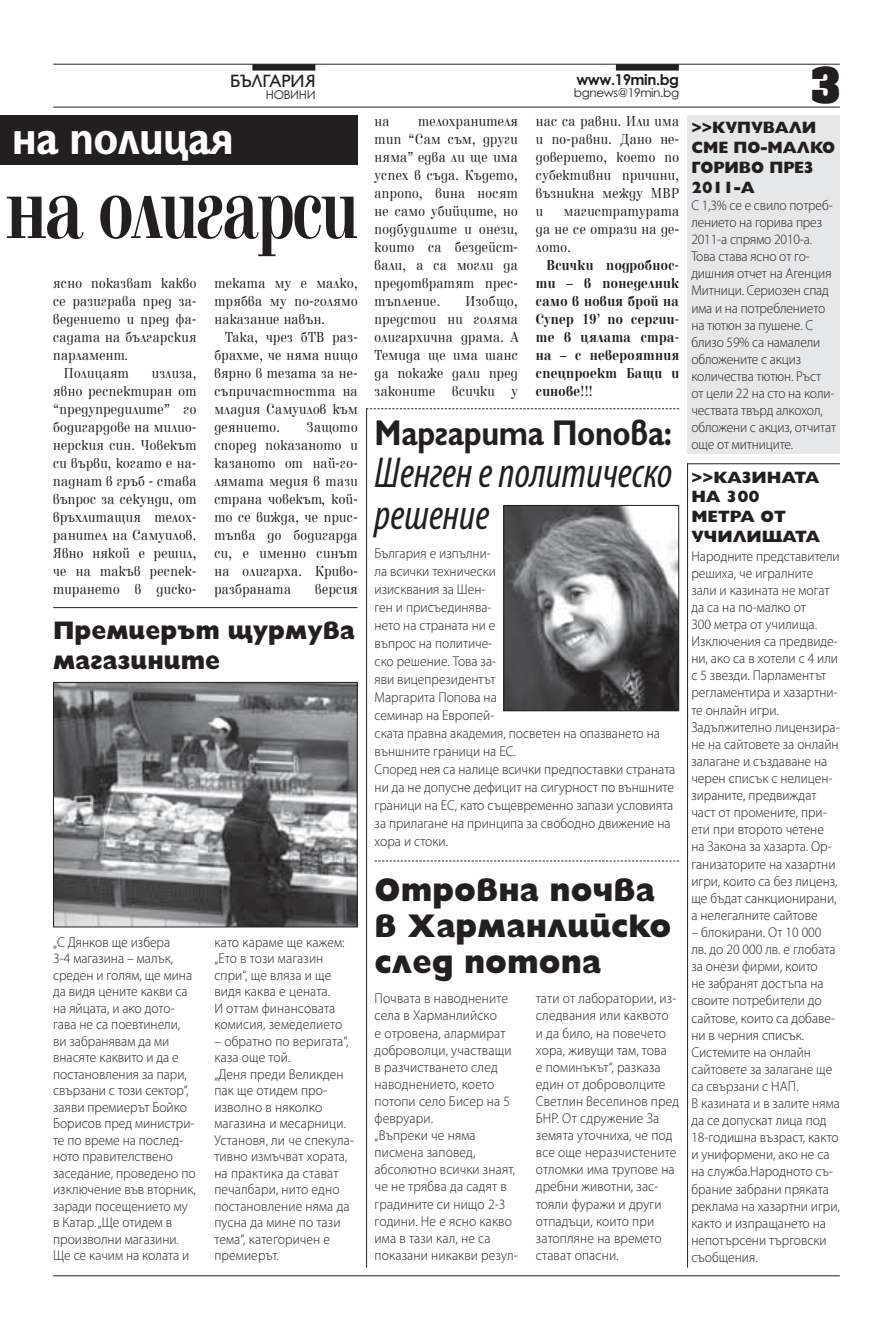
<style>
.page{position:relative;width:893px;height:1340px;background:#fff}
.page>*{position:absolute;margin:0;border:0;box-sizing:border-box;transform-origin:0 0}
.t1{font:700 88.5px "Elfin CYR";letter-spacing:-.025em;color:#231f20;scale:.75 1}
.t2{font:700 49.5px "Gilt";letter-spacing:-.01em;color:#fff;scale:.85 1}
.t3{font:italic condensed 43.5px/42px "Myriad Pro";color:#231f20;scale:.95 1}
.t4{font:700 42px "Achen Cyr";color:#231f20}
.t5{font:700 36px "Gilt";letter-spacing:-.01em;color:#231f20;scale:.85 1}
.t6{font:800 33px/36px "Gilt";color:#231f20;scale:.95 1}
.t7{font:800 25.5px/30px "Gilt";color:#231f20;scale:.95 1}
.t8{font:18px "Gilt";color:#231f20}
.t9{font:800 16.5px/19.8px "Gilt";color:#231f20;scale:.95 1}
.t10{font:800 16.5px/19.8px "Gilt";color:#231f20}
.t11{font:15px/18px "Elfin CYR";letter-spacing:.03em;color:#231f20;text-align:justify;scale:.85 1}
.t12{font:700 15px "Elfin CYR";letter-spacing:.03em;color:#231f20;scale:.85 1}
.t13{font:700 15px "Century Gothic";letter-spacing:-.03em;color:#231f20}
.t14{font:300 14.25px/17.1px "Myriad Pro";color:#231f20;scale:.95 1}
.t15{font:12px "Century Gothic";letter-spacing:-.03em;color:#231f20}
</style>
<div class="page">
<hr style="left:53px;top:1275px;width:787px;height:1px;background:#231f20">
<hr style="left:53px;top:64px;width:787px;height:1px;background:#231f20">
<hr style="left:53px;top:107px;width:787px;height:1px;background:#231f20">
<div style="left:253px;top:65px;width:62px;height:5px;background:#231f20"></div>
<div style="left:252px;top:64px;width:63px;height:7px;border:2px solid #231f20"></div>
<div style="left:617px;top:65px;width:61px;height:5px;background:#231f20"></div>
<div style="left:616px;top:64px;width:63px;height:7px;border:2px solid #231f20"></div>
<div style="left:687px;top:115px;width:153px;height:338px;background:#e6e7e8"></div>
<hr style="left:53px;top:607px;width:305px;height:1px;background:#231f20">
<img style="left:55px;top:684px;width:301px;height:241px">
<div style="left:53px;top:682px;width:305px;height:245px;border:1px solid #231f20"></div>
<hr style="left:366px;top:408px;width:1px;height:859px;background:#231f20">
<hr style="left:687px;top:463px;width:153px;height:1px;background:#231f20">
<hr style="left:687px;top:463px;width:1px;height:804px;background:#231f20">
<img style="left:505px;top:507px;width:172px;height:202px">
<div style="left:503px;top:505px;width:176px;height:206px;border:1px solid #231f20"></div>
<svg style="left:375px;top:860px;width:304px;height:1px"></svg>
<svg style="left:366px;top:408px;width:313px;height:1px"></svg>
<div style="left:0;top:115px;width:358px;height:49px;background:#231f20"></div>
<p class="t8" style="left:230px;top:74px;width:87px">БЪЛГАРИЯ</p>
<p class="t15" style="left:266px;top:90px;width:51px">НОВИНИ</p>
<p class="t2" style="left:12px;top:118px;width:262px">на полицая</p>
<p class="t1" style="left:5px;top:174px;width:471px">на олигарси</p>
<p class="t11" style="left:53px;top:275px;width:170px">ясно показват какво</p>
<p class="t11" style="left:53px;top:293px;width:170px">се разиграва пред за-</p>
<p class="t11" style="left:53px;top:311px;width:170px">ведението и пред фа-</p>
<p class="t11" style="left:53px;top:329px;width:170px">садата на българския</p>
<p class="t11" style="left:53px;top:347px;width:90px">парламент.</p>
<p class="t11" style="left:64px;top:365px;width:78px">Полицаят</p>
<p class="t11" style="left:214px;top:275px;width:170px">теката му е малко,</p>
<p class="t11" style="left:214px;top:293px;width:170px">трябва му по-голямо</p>
<p class="t11" style="left:214px;top:311px;width:132px">наказание навън.</p>
<p class="t11" style="left:225px;top:329px;width:157px">Така, чрез бТВ раз-</p>
<p class="t11" style="left:214px;top:347px;width:170px">брахме, че няма нищо</p>
<p class="t11" style="left:214px;top:365px;width:170px">вярно в тезата за не-</p>
<p class="t11" style="left:214px;top:383px;width:170px">съпричастността на</p>
<p class="t11" style="left:214px;top:401px;width:170px">младия Самуилов към</p>
<p class="t11" style="left:214px;top:419px;width:79px">деянието.</p>
<p class="t11" style="left:53px;top:365px;width:170px;text-indent:99px">излиза, явно респектиран от “предупредилите” го бодигардове на милио&shy;нерския син. Човекът си върви, когато е на&shy;паднат в гръб - става въпрос за секунди, от връхлитащия телох&shy;ранител на Самуилов.<br>Явно някой е решил, че на такъв респек&shy;тирането в диско-</p>
<p class="t11" style="left:214px;top:419px;width:170px;text-indent:92px">Защото според показаното и казаното от най-го&shy;лямата медия в тази страна човекът, кой&shy;то се вижда, че прис&shy;тъпва до бодигарда си, е именно синът на олигарха. Криво&shy;разбраната</p>
<p class="t11" style="left:315px;top:581px;width:51px">версия</p>
<p class="t7" style="left:53px;top:618px;width:319px">Премиерът щурмува магазините</p>
<p class="t14" style="left:53px;top:935px;width:152px;line-height:16.5px">„С Дянков ще избера<br>3-4 магазина – малък, среден и голям, ще мина да видя цените какви са на яйцата, и ако дото&shy;гава не са поевтинели, ви забранявам да ми внасяте каквито и да е постановления за пари, свързани с този сектор“, заяви премиерът Бойко<br>Борисов пред министри&shy;те по време на послед&shy;ното правителствено заседание, проведено по изключение във вторник, заради посещението му в Катар. „Ще отидем в произволни магазини.<br>Ще се качим на колата и</p>
<p class="t14" style="left:214px;top:935px;width:139px;line-height:16.5px">като караме ще кажем: „Ето в този магазин спри“, ще вляза и ще видя каква е цената.<br>И оттам финансовата комисия, земеделието</p>
<p class="t14" style="left:214px;top:1034px;width:149px;line-height:16.5px">– обратно по веригата“, каза още той.<br>„Деня преди Великден пак ще отидем про&shy;изволно в няколко магазина и месарници.<br>Установя, ли че спекула&shy;тивно измъчват хората, на практика да стават печалбари, нито едно постановление няма да пусна да мине по тази тема“, категоричен е премиерът.</p>
<p class="t11" style="left:375px;top:113px;width:170px;text-indent:43px">телохранителя тип “Сам съм, други няма” едва ли ще има успех в съда. Където, апропо, вина носят не само убийците, но подбудилите и онези, които са бездейст&shy;вали, а са могли да предотвратят прес&shy;тъпление.</p>
<p class="t11" style="left:375px;top:113px;width:19px">на</p>
<p class="t11" style="left:375px;top:293px;width:171px;text-indent:91px">Изобщо, предстои ни голяма олигархична драма. А Темида ще има шанс да покаже дали пред законите всички у</p>
<p class="t13" style="left:576px;top:74px;width:104px">www.19min.bg</p>
<p class="t15" style="left:574px;top:88px;width:107px">bgnews@19min.bg</p>
<p class="t11" style="left:536px;top:113px;width:170px">нас са равни. Или има и по-равни. Дано не&shy;доверието, което по субективни причини, възникна между МВР и</p>
<p class="t11" style="left:564px;top:203px;width:137px">магистратурата</p>
<p class="t11" style="left:536px;top:221px;width:170px">да не се отрази на де-</p>
<p class="t11" style="left:536px;top:239px;width:43px">лото.</p>
<p class="t12" style="left:546px;top:259px;width:157px">Всички подробнос-</p>
<p class="t12" style="left:536px;top:277px;width:170px">ти – в понеделник</p>
<p class="t12" style="left:536px;top:295px;width:170px">само в новия брой на</p>
<p class="t12" style="left:536px;top:313px;width:170px">Супер 19’ по сергии-</p>
<p class="t12" style="left:536px;top:331px;width:170px">те в цялата стра-</p>
<p class="t12" style="left:536px;top:349px;width:170px">на – с невероятния</p>
<p class="t12" style="left:536px;top:367px;width:170px">спецпроект Бащи и</p>
<p class="t12" style="left:536px;top:385px;width:68px">синове!!!</p>
<p class="t5" style="left:375px;top:418px;width:352px">Маргарита Попова:</p>
<p class="t3" style="left:375px;top:456px;width:315px">Шенген е политическо решение</p>
<p class="t14" style="left:375px;top:546px;width:318px;line-height:18px">България е изпълни-<br>ла всички технически<br>изисквания за Шен-<br>ген и присъединява-<br>нето на страната ни е<br>въпрос на политиче-<br>ско решение. Това за-<br>яви вицепрезидентът<br>Маргарита Попова на<br>семинар на Европей-<br>ската правна академия, посветен на опазването на външните граници на ЕС.<br>Според нея са налице всички предпоставки страната ни да не допусне дефицит на сигурност по външните граници на ЕС, като същевременно запази условията за прилагане на принципа за свободно движение на хора и стоки.</p>
<p class="t6" style="left:375px;top:874px;width:314px">Отровна почва в Харманлийско след потопа</p>
<p class="t14" style="left:375px;top:991px;width:152px">Почвата в наводнените села в Харманлийско<br>е отровена, алармират доброволци, участващи в разчистването след наводнението, което потопи село Бисер на 5 февруари.<br>„Въпреки че няма писмена заповед, абсолютно всички знаят, че не трябва да садят в градините си нищо 2-3 години. Не е ясно какво има в тази кал, не са показани никакви резул-</p>
<p class="t14" style="left:536px;top:991px;width:152px">тати от лаборатории, из&shy;следвания или каквото и да било, на повечето хора, живущи там, това<br>е поминъкът“, разказа един от доброволците<br>Светлин Веселинов пред<br>БНР. От сдружение За земята уточниха, че под все още неразчистените отломки има трупове на дребни животни, зас&shy;тояли фуражи и други отпадъци, които при затопляне на времето стават опасни.</p>
<p class="t4" style="left:811px;top:63px;width:30px">3</p>
<p class="t9" style="left:691px;top:119px;width:153px">&gt;&gt;КУПУВАЛИ<br>СМЕ ПО-МАЛКО<br>ГОРИВО ПРЕЗ<br>2011-А</p>
<p class="t14" style="left:691px;top:198px;width:154px">С 1,3% се е свило потреб&shy;лението на горива през<br>2011-а спрямо 2010-а.<br>Това става ясно от го&shy;дишния отчет на Агенция<br>Митници. Сериозен спад има и на потреблението на тютюн за пушене. С близо 59% са намалели обложените с акциз количества тютюн. Ръст от цели 22 на сто на коли&shy;чествата твърд алкохол, обложени с акциз, отчитат още от митниците.</p>
<p class="t10" style="left:691px;top:469px;width:130px">&gt;&gt;КАЗИНАТА<br>НА 300<br>МЕТРА ОТ<br>УЧИЛИЩАТА</p>
<p class="t14" style="left:691px;top:548px;width:158px">Народните представители решиха, че игралните зали и казината не могат да са на по-малко от<br>300 метра от училища.<br>Изключения са предвиде&shy;ни, ако са в хотели с 4 или с 5 звезди. Парламентът регламентира и хазартни&shy;те онлайн игри.<br>Задължително лицензира&shy;не на сайтовете за онлайн залагане и създаване на черен списък с нелицен&shy;зираните, предвиждат част от промените, при&shy;ети при второто четене на Закона за хазарта. Ор&shy;ганизаторите на хазартни игри, които са без лиценз, ще бъдат санкционирани, а нелегалните сайтове</p>
<p class="t14" style="left:691px;top:925px;width:158px">– блокирани. От 10 000 лв. до 20 000 лв. е глобата за онези фирми, които<br>не забранят достъпа на своите потребители до сайтове, които са добаве&shy;ни в черния списък.<br>Системите на онлайн сайтовете за залагане ще са свързани с НАП.<br>В казината и в залите няма да се допускат лица под<br>18-годишна възраст, както и униформени, ако не са на служба.Народното съ&shy;брание забрани пряката реклама на хазартни игри, както и изпращането на непотърсени търговски съобщения.</p>
</div>
